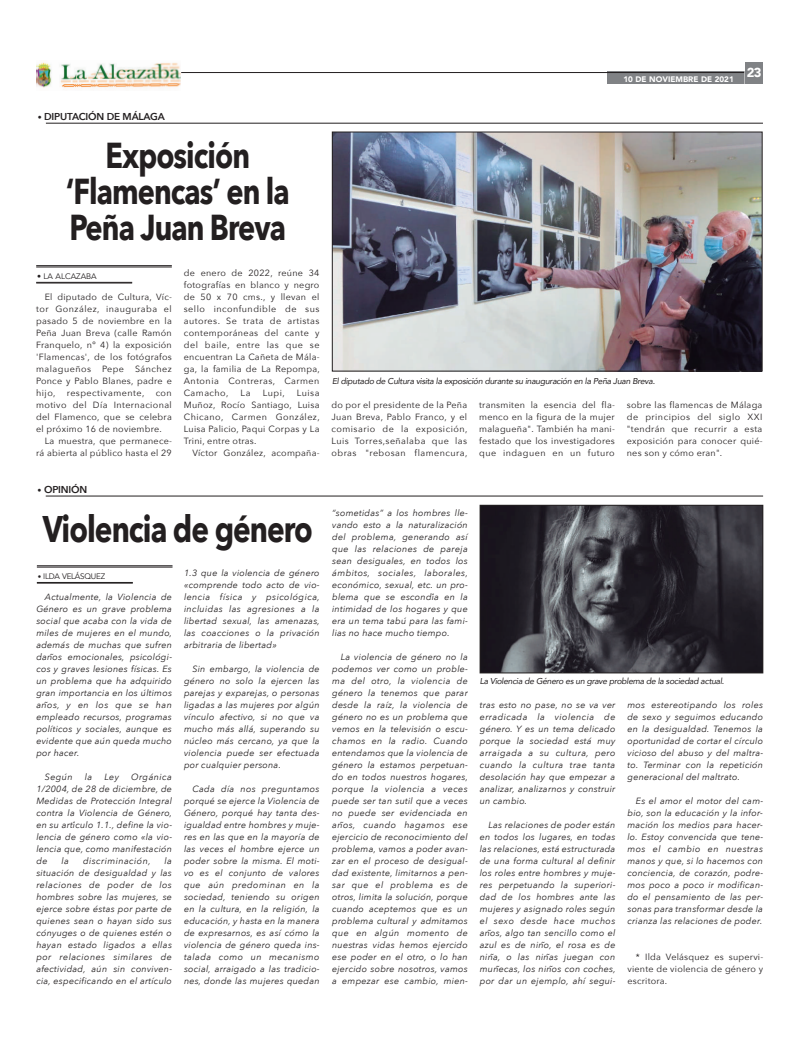
<style>
.page{position:relative;width:800px;height:1049px;background:#fff}
.page>*{position:absolute;margin:0;border:0;box-sizing:border-box;transform-origin:0 0}
.t1{font:700 37px "Avenir Next";letter-spacing:-.03em;color:#231f20;scale:.8 1}
.t2{font:700 36px/36px "Avenir Next";letter-spacing:-.03em;color:#231f20;text-align:center;scale:.8 1}
.t3{font:600 10px "Avenir Next";letter-spacing:-.02em;color:#231f20}
.t4{font:italic 9px/12px "Avenir Next";letter-spacing:.025em;color:#231f20;text-align:justify}
.t5{font:9px/12px "Avenir Next";letter-spacing:.03em;color:#231f20;text-align:justify}
.t6{font:italic 9px "Avenir Next";letter-spacing:.05em;color:#231f20}
.t7{font:italic 8.5px "Avenir";letter-spacing:-.03em;color:#231f20}
.t8{font:900 8px "Avenir";color:#fff}
.t9{font:8px "Avenir";letter-spacing:-.03em;color:#231f20}
.t10{font:8px "Avenir";color:#231f20}
.s1{font-family:"Avenir";font-weight:400;font-size:8px}
.s2{font-size:7px}
</style>
<div class="page">
<img style="left:481px;top:507px;width:280px;height:164px">
<div style="left:479px;top:505px;width:284px;height:168px;border:1px solid #231f20"></div>
<hr style="left:37px;top:565px;width:135px;height:1px;background:#231f20">
<hr style="left:37px;top:567px;width:135px;height:1px;background:#231f20">
<hr style="left:37px;top:582px;width:96px;height:1px;background:#231f20">
<hr style="left:37px;top:583px;width:96px;height:1px;background:#231f20">
<hr style="left:46px;top:496px;width:717px;height:1px;background:#231f20">
<div style="left:607px;top:72px;width:143px;height:12px;background:#808285"></div>
<hr style="left:181px;top:72px;width:563px;height:1px;background:#231f20">
<svg style="left:744px;top:71px;width:1px;height:13px"></svg>
<div style="left:745px;top:63px;width:18px;height:21px;background:#808285"></div>
<img style="left:37px;top:62px;width:144px;height:26px">
<hr style="left:46px;top:123px;width:716px;height:1px;background:#231f20">
<hr style="left:36px;top:265px;width:136px;height:1px;background:#231f20">
<hr style="left:36px;top:267px;width:136px;height:1px;background:#231f20">
<hr style="left:36px;top:282px;width:96px;height:1px;background:#231f20">
<hr style="left:36px;top:283px;width:96px;height:1px;background:#231f20">
<img style="left:334px;top:134px;width:426px;height:235px">
<div style="left:332px;top:132px;width:430px;height:239px;border:1px solid #231f20"></div>
<p class="t3" style="left:38px;top:110px;width:128px"><span class="s1">•</span> DIPUTACIÓN DE MÁLAGA</p>
<h2 class="t2" style="left:66px;top:138px;width:281px">Exposición ‘Flamencas’ en la<br>Peña Juan Breva</h2>
<p class="t10" style="left:37px;top:271px;width:61px">• LA ALCAZABA</p>
<p class="t5" style="left:36px;top:291px;width:137px;text-indent:9px">El diputado de Cultura, Víc&shy;tor González, inauguraba el pasado 5 de noviembre en la Peña Juan Breva (calle Ramón Franquelo, nº 4) la exposición 'Flamencas', de los fotógrafos malagueños Pepe Sánchez Ponce y Pablo Blanes, padre e hijo, respectivamente, con motivo del Día Internacional del Flamenco, que se celebra el próximo 16 de noviembre.</p>
<p class="t5" style="left:36px;top:435px;width:137px;text-align:right">La muestra, que permanece&shy;rá abierta al público hasta el 29</p>
<p class="t3" style="left:38px;top:483px;width:51px"><span class="s1">•</span> OPINIÓN</p>
<p class="t5" style="left:184px;top:267px;width:137px">de enero de 2022, reúne 34 fotografías en blanco y negro de 50 x 70 cms., y llevan el sello inconfundible de sus autores. Se trata de artistas contemporáneas del cante y del baile, entre las que se encuentran La Cañeta de Mála&shy;ga, la familia de La Repompa, Antonia Contreras, Carmen Camacho,</p>
<p class="t5" style="left:184px;top:387px;width:137px;text-indent:113px">Luisa Muñoz, Rocío Santiago, Luisa Chicano, Carmen González, Luisa Palicio, Paqui Corpas y La Trini, entre otras.</p>
<p class="t5" style="left:192px;top:447px;width:129px">Víctor González, acompaña-</p>
<p class="t5" style="left:240px;top:387px;width:11px">La</p>
<p class="t5" style="left:263px;top:387px;width:23px">Lupi,</p>
<h1 class="t1" style="left:43px;top:505px;width:339px">Violencia de género</h1>
<p class="t9" style="left:38px;top:571px;width:69px"><span class="s2">•</span> ILDA VELÁSQUEZ</p>
<p class="t4" style="left:184px;top:567px;width:137px">1.3 que la violencia de género «comprende todo acto de vio&shy;lencia física y psicológica, incluidas las agresiones a la libertad sexual, las amenazas, las coacciones o la privación arbitraria de libertad»</p>
<p class="t4" style="left:184px;top:663px;width:137px;text-indent:9px">Sin embargo, la violencia de género no solo la ejercen las parejas y exparejas, o personas ligadas a las mujeres por algún vínculo afectivo, si no que va mucho más allá, superando su núcleo más cercano, ya que la violencia puede ser efectuada por cualquier persona.</p>
<p class="t4" style="left:184px;top:783px;width:137px;text-indent:9px">Cada día nos preguntamos porqué se ejerce la Violencia de Género, porqué hay tanta des&shy;igualdad entre hombres y muje&shy;res en las que en la mayoría de las veces el hombre ejerce un poder sobre la misma. El moti&shy;vo es el conjunto de valores que aún predominan en la sociedad, teniendo su origen en la cultura, en la religión, la educación, y hasta en la manera de expresarnos, es así cómo la violencia de género queda ins&shy;talada como un mecanismo social, arraigado a las tradicio&shy;nes, donde las mujeres quedan</p>
<p class="t4" style="left:36px;top:591px;width:137px;text-indent:9px">Actualmente, la Violencia de Género es un grave problema social que acaba con la vida de miles de mujeres en el mundo, además de muchas que sufren daños emocionales, psicológi&shy;cos y graves lesiones físicas. Es un problema que ha adquirido gran importancia en los últimos años, y en los que se han empleado recursos, programas políticos y sociales, aunque es evidente que aún queda mucho por hacer.</p>
<p class="t4" style="left:45px;top:771px;width:29px">Según</p>
<p class="t4" style="left:85px;top:771px;width:9px">la</p>
<p class="t4" style="left:104px;top:771px;width:16px">Ley</p>
<p class="t4" style="left:36px;top:771px;width:137px;text-indent:95px">Orgánica 1/2004, de 28 de diciembre, de Medidas de Protección Integral contra la Violencia de Género, en su artículo 1.1., define la vio&shy;lencia de género como «la vio&shy;lencia que, como manifestación de</p>
<p class="t4" style="left:36px;top:855px;width:137px;text-indent:128px">la situación de desigualdad y las relaciones de poder de los hombres sobre las mujeres, se ejerce sobre éstas por parte de quienes sean o hayan sido sus cónyuges o de quienes estén o hayan estado ligados a ellas por relaciones similares de afectividad, aún sin conviven&shy;cia, especificando en el artículo</p>
<p class="t4" style="left:61px;top:855px;width:9px">la</p>
<p class="t6" style="left:83px;top:855px;width:69px">discriminación,</p>
<p class="t8" style="left:623px;top:74px;width:140px">10 DE NOVIEMBRE DE 2021 <sup>23</sup></p>
<p class="t7" style="left:332px;top:376px;width:324px">El diputado de Cultura visita la exposición durante su inauguración en la Peña Juan Breva.</p>
<p class="t5" style="left:331px;top:399px;width:137px">do por el presidente de la Peña Juan Breva, Pablo Franco, y el comisario de la exposición, Luis Torres,señalaba que las obras "rebosan flamencura,</p>
<p class="t5" style="left:479px;top:399px;width:137px">transmiten la esencia del fla&shy;menco en la figura de la mujer malagueña". También ha mani&shy;festado que los investigadores que indaguen en un futuro</p>
<p class="t5" style="left:626px;top:399px;width:137px">sobre las flamencas de Málaga de principios del siglo XXI "tendrán que recurrir a esta exposición para conocer quié&shy;nes son y cómo eran".</p>
<p class="t4" style="left:332px;top:507px;width:137px">“sometidas” a los hombres lle&shy;vando esto a la naturalización del problema, generando así que las relaciones de pareja sean desiguales, en todos los ámbitos, sociales, laborales, económico, sexual, etc. un pro&shy;blema que se escondía en la intimidad de los hogares y que era un tema tabú para las fami&shy;lias no hace mucho tiempo.</p>
<p class="t4" style="left:332px;top:651px;width:137px;text-indent:9px">La violencia de género no la podemos ver como un proble&shy;ma del otro, la violencia de género la tenemos que parar desde la raíz, la violencia de género no es un problema que vemos en la televisión o escu&shy;chamos en la radio. Cuando entendamos que la violencia de género la estamos perpetuan&shy;do en todos nuestros hogares, porque la violencia a veces puede ser tan sutil que a veces no puede ser evidenciada en años, cuando hagamos ese ejercicio de reconocimiento del problema, vamos a poder avan&shy;zar en el proceso de desigual&shy;dad existente, limitarnos a pen&shy;sar que el problema es de otros, limita la solución, porque cuando aceptemos que es un problema cultural y admitamos que en algún momento de nuestras vidas hemos ejercido ese poder en el otro, o lo han ejercido sobre nosotros, vamos a empezar ese cambio, mien-</p>
<p class="t7" style="left:479px;top:676px;width:246px">La Violencia de Género es un grave problema de la sociedad actual.</p>
<p class="t4" style="left:479px;top:699px;width:137px">tras esto no pase, no se va ver erradicada la violencia de género. Y es un tema delicado porque la sociedad está muy arraigada a su cultura, pero cuando la cultura trae tanta desolación hay que empezar a analizar, analizarnos y construir un cambio.</p>
<p class="t4" style="left:479px;top:819px;width:137px;text-indent:9px">Las relaciones de poder están en todos los lugares, en todas las relaciones, estáestructurada de una forma cultural al definir los roles entre hombres y muje&shy;res perpetuando la superiori&shy;dad de los hombres ante las mujeres y asignado roles según el sexo desde hace muchos años, algo tan sencillo como el azul es de niño, el rosa es de niña, o las niñas juegan con muñecas, los niños con coches, por dar un ejemplo, ahí segui-</p>
<p class="t4" style="left:627px;top:699px;width:137px">mos estereotipando los roles de sexo y seguimos educando en la desigualdad. Tenemos la oportunidad de cortar el círculo vicioso del abuso y del maltra&shy;to. Terminar con la repetición generacional del maltrato.</p>
<p class="t4" style="left:627px;top:795px;width:137px;text-indent:9px">Es el amor el motor del cam&shy;bio, son la educación y la infor&shy;mación los medios para hacer&shy;lo. Estoy convencida que tene&shy;mos el cambio en nuestras manos y que, si lo hacemos con conciencia, de corazón, podre&shy;mos poco a poco ir modifican&shy;do el pensamiento de las per&shy;sonas para transformar desde la crianza las relaciones de poder.</p>
<p class="t5" style="left:627px;top:951px;width:137px;text-indent:9px">* Ilda Velásquez es supervi&shy;viente de violencia de género y escritora.</p>
</div>
